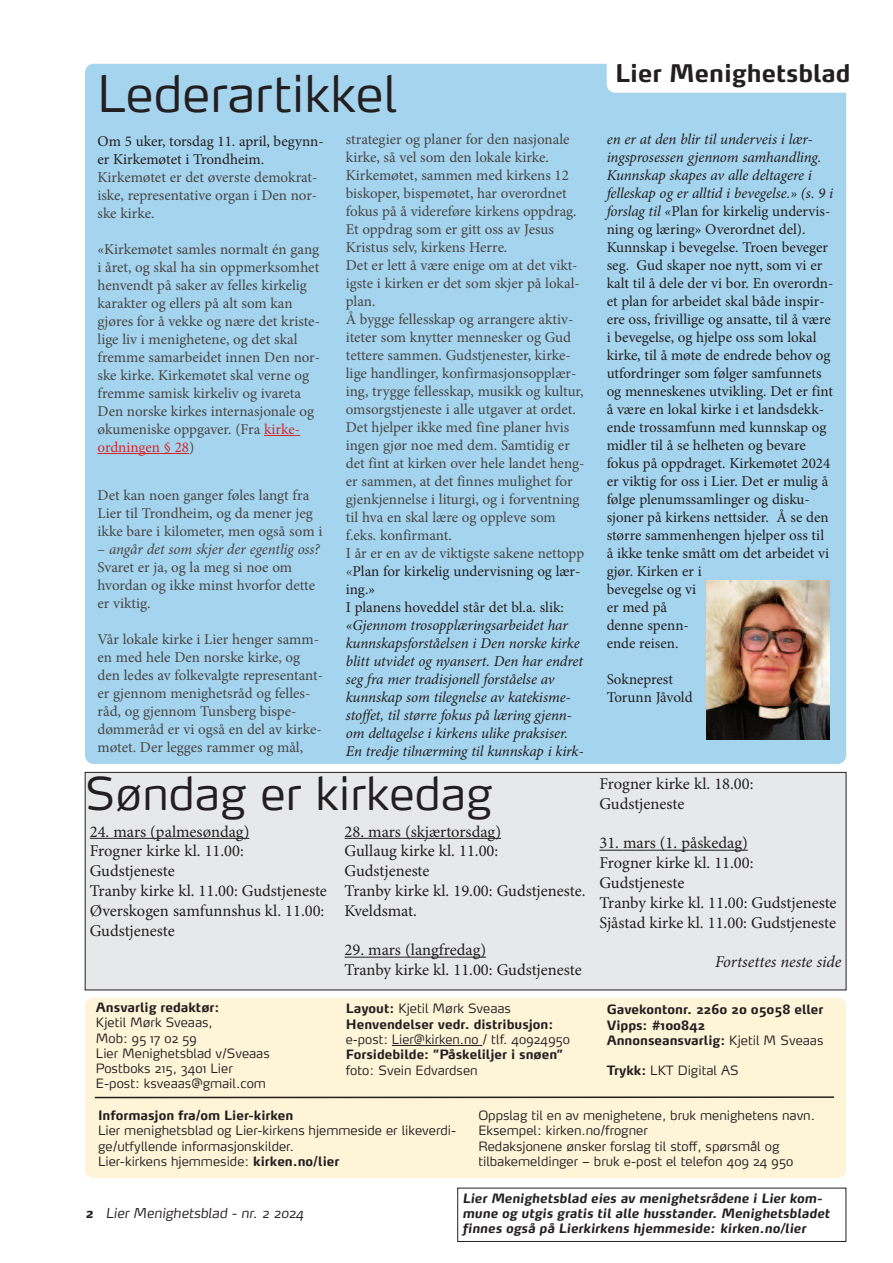
<style>
.page{position:relative;width:893px;height:1263px;background:#fff}
.page>*{position:absolute;margin:0;border:0;box-sizing:border-box;transform-origin:0 0}
.t1{font:300 49.5px "Max OT";color:#231f20}
.t2{font:300 45px "Max OT";color:#231f20}
.t3{font:700 24px "Max OT";color:#231f20}
.t4{font:16.5px/19.8px "Minion Pro";letter-spacing:-.005em;color:#231f20}
.t5{font:italic 16.5px "Minion Pro";letter-spacing:-.005em;color:#231f20}
.t6{font:15px/18px "Minion Pro";color:#474544}
.t7{font:15px/18px "Minion Pro";color:#231f20}
.t8{font:italic 15px/18px "Minion Pro";letter-spacing:-.01em;color:#231f20}
.t9{font:italic 300 13.5px "Max OT";color:#231f20}
.t10{font:300 12.75px/15.3px "Max OT";color:#231f20}
.t11{font:700 12.75px/15.3px "Max OT";color:#231f20}
.t12{font:italic 700 12.75px/15.3px "Max OT";color:#231f20}
.s1{color:#d4272b}
.s2{font-style:italic}
.s3{color:#231f20}
.s4{font-weight:300}
.s5{font-weight:700}
</style>
<div class="page">
<div style="left:85px;top:772px;width:761px;height:218px;background:#e7e8e9"></div>
<div style="left:85px;top:772px;width:761px;height:218px;border:1px solid #231f20"></div>
<hr style="left:90px;top:838px;width:159px;height:1px;background:#231f20">
<hr style="left:345px;top:838px;width:156px;height:1px;background:#231f20">
<hr style="left:345px;top:957px;width:141px;height:1px;background:#231f20">
<hr style="left:599px;top:850px;width:149px;height:1px;background:#231f20">
<div style="left:85px;top:64px;width:761px;height:700px;background:#a5d4ee;border-radius:9px"></div>
<div style="left:607px;top:49px;width:258px;height:44px;background:#fff;border-radius:9px"></div>
<hr style="left:264px;top:435px;width:31px;height:1px;background:#d4272b">
<hr style="left:98px;top:453px;width:91px;height:1px;background:#d4272b">
<div style="left:85px;top:998px;width:761px;height:180px;background:#fef4d8;border-radius:9px"></div>
<hr style="left:392px;top:1045px;width:90px;height:1px;background:#231f20">
<div style="left:457px;top:1188px;width:389px;height:54px;border:1px solid #231f20"></div>
<hr style="left:95px;top:1096px;width:739px;height:2px;background:#231f20">
<img style="left:707px;top:581px;width:122px;height:159px">
<h1 class="t1" style="left:97px;top:75px;width:302px">Lederartikkel</h1>
<p class="t7" style="left:98px;top:133px;width:228px">Om 5 uker, torsdag 11. april, begynn&shy;er Kirkemøtet i Trondheim.</p>
<p class="t6" style="left:98px;top:169px;width:221px;text-align:justify">Kirkemøtet er det øverste demokrat&shy;iske, representative organ i Den nor&shy;ske kirke.</p>
<p class="t6" style="left:98px;top:241px;width:224px">«Kirkemøtet samles normalt én gang i året, og skal ha sin oppmerksomhet henvendt på saker av felles kirkelig karakter og ellers på alt som kan gjøres for å vekke og nære det kriste&shy;lige liv i menighetene, og det skal fremme samarbeidet innen Den nor&shy;ske kirke. Kirkemøtet skal verne og fremme samisk kirkeliv og ivareta Den norske kirkes internasjonale og økumeniske oppgaver. (Fra <span class="s1">kirke&shy;ordningen § 28</span>)</p>
<p class="t6" style="left:98px;top:487px;width:226px">Det kan noen ganger føles langt fra<br>Lier til Trondheim, og da mener jeg ikke bare i kilometer, men også som i</p>
<p class="t6" style="left:98px;top:541px;width:224px">– <span class="s2">angår det som skjer der egentlig oss?<br></span>Svaret er ja, og la meg si noe om hvordan og ikke minst hvorfor dette er viktig.</p>
<p class="t6" style="left:98px;top:631px;width:227px">Vår lokale kirke i Lier henger samm&shy;en med hele Den norske kirke, og den ledes av folkevalgte representant&shy;er gjennom menighetsråd og felles&shy;råd, og gjennom Tunsberg bispe&shy;dømmeråd er vi også en del av kirke&shy;møtet. Der legges rammer og mål,</p>
<p class="t6" style="left:346px;top:132px;width:240px">strategier og planer for den nasjonale kirke, så vel som den lokale kirke.<br>Kirkemøtet, sammen med kirkens 12 biskoper, bispemøtet, har overordnet fokus på å videreføre kirkens oppdrag.<br>Et oppdrag som er gitt oss av Jesus Kristus selv, kirkens Herre.<br>Det er lett å være enige om at det vikt&shy;igste i kirken er det som skjer på lokal&shy;plan.<br>Å bygge fellesskap og arrangere aktiv&shy;iteter som knytter mennesker og Gud tettere sammen. Gudstjenester, kirke&shy;lige handlinger, konfirmasjonsopplær&shy;ing, trygge fellesskap, musikk og kultur, omsorgstjeneste i alle utgaver at ordet.<br>Det hjelper ikke med fine planer hvis ingen gjør noe med dem. Samtidig er det fint at kirken over hele landet heng&shy;er sammen, at det finnes mulighet for gjenkjennelse i liturgi, og i forventning til hva en skal lære og oppleve som f.eks. konfirmant.<br>I år er en av de viktigste sakene nettopp «<span class="s3">Plan for kirkelig undervisning og lær&shy;ing.»<br>I planens hoveddel står det bl.a. slik:</span></p>
<p class="t8" style="left:346px;top:618px;width:239px">«Gjennom trosopplæringsarbeidet har kunnskapsforståelsen i Den norske kirke blitt utvidet og nyansert. Den har endret seg fra mer tradisjonell forståelse av kunnskap som tilegnelse av katekisme&shy;stoffet, til større fokus på læring gjenn&shy;om deltagelse i kirkens ulike praksiser.<br>En tredje tilnærming til kunnskap i kirk-</p>
<h2 class="t2" style="left:85px;top:776px;width:409px">Søndag er kirkedag</h2>
<p class="t4" style="left:90px;top:823px;width:239px">24. mars (palmesøndag)<br>Frogner kirke kl. 11.00:<br>Gudstjeneste<br>Tranby kirke kl. 11.00: Gudstjeneste<br>Øverskogen samfunnshus kl. 11.00:<br>Gudstjeneste</p>
<p class="t4" style="left:345px;top:823px;width:242px">28. mars (skjærtorsdag)<br>Gullaug kirke kl. 11.00:<br>Gudstjeneste<br>Tranby kirke kl. 19.00: Gudstjeneste.<br>Kveldsmat.</p>
<p class="t4" style="left:345px;top:942px;width:239px">29. mars (langfredag)<br>Tranby kirke kl. 11.00: Gudstjeneste</p>
<p class="t11" style="left:96px;top:1001px;width:125px">Ansvarlig redaktør:</p>
<p class="t10" style="left:96px;top:1016px;width:175px">Kjetil Mørk Sveaas,<br>Mob: 95 17 02 59<br>Lier Menighetsblad v/Sveaas<br>Postboks 215, 3401 Lier<br>E-post: ksveaas@gmail.com</p>
<p class="t11" style="left:346px;top:1002px;width:209px">Layout: <span class="s4">Kjetil Mørk Sveaas<br></span>Henvendelser vedr. distribusjon:</p>
<p class="t10" style="left:346px;top:1033px;width:226px">e-post: Lier@kirken.no / tlf. 40924950</p>
<p class="t11" style="left:346px;top:1048px;width:219px">Forsidebilde: ”Påskeliljer i snøen”</p>
<p class="t10" style="left:346px;top:1063px;width:133px">foto: Svein Edvardsen</p>
<h3 class="t3" style="left:615px;top:65px;width:237px">Lier Menighetsblad</h3>
<p class="t7" style="left:607px;top:131px;width:228px"><span class="s2">en er at den blir til underveis i lær&shy;ingsprosessen gjennom samhandling.<br>Kunnskap skapes av alle deltagere i felleskap og er alltid i bevegelse.» (s. 9 i forslag til «</span>Plan for kirkelig undervis&shy;ning og læring» Overordnet del).<br>Kunnskap i bevegelse. Troen beveger seg. Gud skaper noe nytt, som vi er kalt til å dele der vi bor. En overordn&shy;et plan for arbeidet skal både inspir&shy;ere oss, frivillige og ansatte, til å være i bevegelse, og hjelpe oss som lokal kirke, til å møte de endrede behov og utfordringer som følger samfunnets og menneskenes utvikling. Det er fint å være en lokal kirke i et landsdekk&shy;ende trossamfunn med kunnskap og midler til å se helheten og bevare fokus på oppdraget. Kirkemøtet 2024 er viktig for oss i Lier. Det er mulig å følge plenumssamlinger og disku&shy;sjoner på kirkens nettsider. Å se den større sammenhengen hjelper oss til å ikke tenke smått om det arbeidet vi gjør. Kirken er i<br>bevegelse og vi<br>er med på<br>denne spenn-<br>ende reisen.</p>
<p class="t7" style="left:607px;top:671px;width:87px">Sokneprest<br>Torunn Jåvold</p>
<p class="t4" style="left:599px;top:775px;width:156px">Frogner kirke kl. 18.00:<br>Gudstjeneste</p>
<p class="t4" style="left:599px;top:835px;width:239px">31. mars (1. påskedag)<br>Frogner kirke kl. 11.00:<br>Gudstjeneste<br>Tranby kirke kl. 11.00: Gudstjeneste<br>Sjåstad kirke kl. 11.00: Gudstjeneste</p>
<p class="t5" style="left:715px;top:955px;width:128px">Fortsettes neste side</p>
<p class="t11" style="left:607px;top:1003px;width:218px">Gavekontonr. 2260 20 05058 eller<br>Vipps: #100842<br>Annonseansvarlig: <span class="s4">Kjetil M Sveaas</span></p>
<p class="t10" style="left:607px;top:1064px;width:134px"><span class="s5">Trykk:</span> LKT Digital AS</p>
<p class="t11" style="left:98px;top:1109px;width:197px">Informasjon fra/om Lier-kirken</p>
<p class="t10" style="left:98px;top:1124px;width:360px">Lier menighetsblad og Lier-kirkens hjemmeside er likeverdi&shy;ge/utfyllende informasjonskilder.<br>Lier-kirkens hjemmeside: <span class="s5">kirken.no/lier</span></p>
<p class="t10" style="left:478px;top:1109px;width:338px">Oppslag til en av menighetene, bruk menighetens navn.<br>Eksempel: kirken.no/frogner<br>Redaksjonene ønsker forslag til stoff, spørsmål og tilbakemeldinger – bruk e-post el telefon 409 24 950</p>
<p class="t12" style="left:462px;top:1191px;width:369px">Lier Menighetsblad eies av menighetsrådene i Lier kom&shy;mune og utgis gratis til alle husstander. Menighetsbladet finnes også på Lierkirkens hjemmeside: kirken.no/lier</p>
<p class="t9" style="left:85px;top:1208px;width:221px"><span class="s5">2</span> Lier Menighetsblad - nr. 2 2024</p>
</div>
